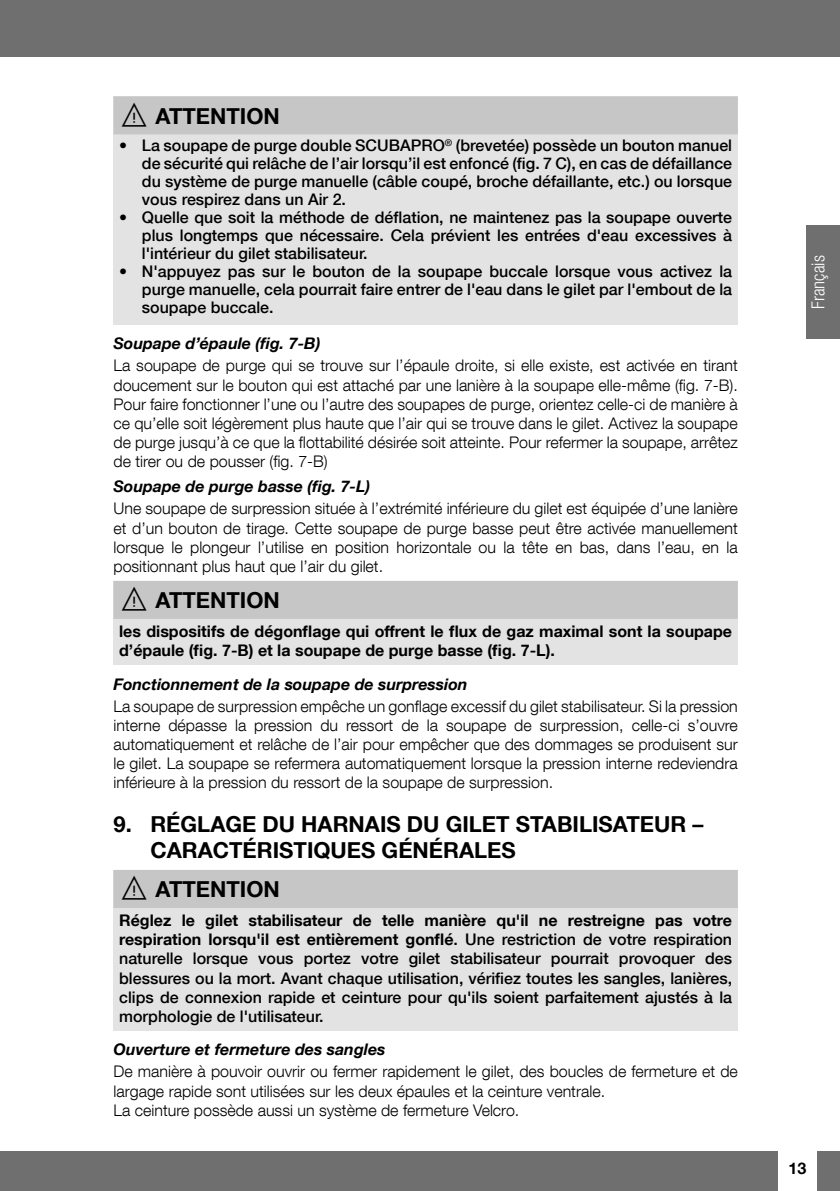
<style>
.page{position:relative;width:840px;height:1191px;background:#fff}
.page>*{position:absolute;margin:0;border:0;box-sizing:border-box;transform-origin:0 0}
.t1{font:700 22px/26.4px "Helvetica Neue LT Com";color:#000}
.t2{font:300 condensed 18px "Helvetica Neue LT Com";color:#fff}
.t3{font:300 16px/19.2px "Helvetica Neue LT Com";color:#000;text-align:justify}
.t4{font:500 16px/18px "Helvetica Neue LT Com";color:#000;text-align:justify}
.t5{font:italic 700 16px "Helvetica Neue LT Com";color:#000}
.t6{font:700 16px/19.2px "Helvetica Neue LT Com";color:#000}
.s1{font-weight:700}
</style>
<div class="page">
<div style="left:0;top:0;width:839px;height:57px;background:#706f6f"></div>
<div style="left:0;top:1151px;width:777px;height:40px;background:#706f6f"></div>
<div style="left:816px;top:1151px;width:23px;height:40px;background:#706f6f"></div>
<div style="left:805px;top:225px;width:34px;height:114px;background:#706f6f"></div>
<div style="left:113px;top:96px;width:624px;height:228px;background:#e3e3e3"></div>
<div style="left:113px;top:96px;width:624px;height:38px;background:#c6c6c6"></div>
<div style="left:113px;top:581px;width:624px;height:83px;background:#e3e3e3"></div>
<div style="left:113px;top:581px;width:624px;height:38px;background:#c6c6c6"></div>
<div style="left:113px;top:870px;width:624px;height:160px;background:#e3e3e3"></div>
<div style="left:113px;top:870px;width:624px;height:38px;background:#c6c6c6"></div>
<h1 class="t1" style="left:119px;top:102px;width:162px">⚠ ATTENTION</h1>
<p class="t4" style="left:142px;top:136px;width:591px;text-indent:-23px">• La soupape de purge double SCUBAPRO<sup>®</sup> (brevetée) possède un bouton manuel de sécurité qui relâche de l’air lorsqu’il est enfoncé (fig. 7 C), en cas de défaillance du système de purge manuelle (câble coupé, broche défaillante, etc.) ou lorsque vous respirez dans un Air 2.</p>
<p class="t4" style="left:142px;top:208px;width:591px;text-indent:-23px">• Quelle que soit la méthode de déflation, ne maintenez pas la soupape ouverte plus longtemps que nécessaire. Cela prévient les entrées d'eau excessives à l'intérieur du gilet stabilisateur.</p>
<p class="t4" style="left:142px;top:262px;width:591px;text-indent:-23px">• N'appuyez pas sur le bouton de la soupape buccale lorsque vous activez la purge manuelle, cela pourrait faire entrer de l'eau dans le gilet par l'embout de la soupape buccale.</p>
<p class="t5" style="left:113px;top:333px;width:208px">Soupape d’épaule (fig. 7-B)</p>
<p class="t3" style="left:113px;top:356px;width:625px">La soupape de purge qui se trouve sur l’épaule droite, si elle existe, est activée en tirant doucement sur le bouton qui est attaché par une lanière à la soupape elle-même (fig. 7-B).<br>Pour faire fonctionner l’une ou l’autre des soupapes de purge, orientez celle-ci de manière à ce qu’elle soit légèrement plus haute que l’air qui se trouve dans le gilet. Activez la soupape de purge jusqu’à ce que la flottabilité désirée soit atteinte. Pour refermer la soupape, arrêtez de tirer ou de pousser (fig. 7-B)</p>
<p class="t5" style="left:113px;top:476px;width:258px">Soupape de purge basse (fig. 7-L)</p>
<p class="t3" style="left:113px;top:499px;width:625px">Une soupape de surpression située à l’extrémité inférieure du gilet est équipée d’une lanière et d’un bouton de tirage. Cette soupape de purge basse peut être activée manuellement lorsque le plongeur l’utilise en position horizontale ou la tête en bas, dans l’eau, en la positionnant plus haut que l’air du gilet.</p>
<h1 class="t1" style="left:119px;top:586px;width:162px">⚠ ATTENTION</h1>
<p class="t6" style="left:119px;top:621px;width:614px">les dispositifs de dégonflage qui offrent le flux de gaz maximal sont la soupape d’épaule (fig. 7-B) et la soupape de purge basse (fig. 7-L).</p>
<p class="t5" style="left:113px;top:674px;width:355px">Fonctionnement de la soupape de surpression</p>
<p class="t3" style="left:113px;top:696px;width:625px">La soupape de surpression empêche un gonflage excessif du gilet stabilisateur. Si la pression interne dépasse la pression du ressort de la soupape de surpression, celle-ci s’ouvre automatiquement et relâche de l’air pour empêcher que des dommages se produisent sur le gilet. La soupape se refermera automatiquement lorsque la pression interne redeviendra inférieure à la pression du ressort de la soupape de surpression.</p>
<h1 class="t1" style="left:150px;top:810px;width:554px;text-indent:-37px">9. RÉGLAGE DU HARNAIS DU GILET STABILISATEUR –<br>CARACTÉRISTIQUES GÉNÉRALES</h1>
<h1 class="t1" style="left:119px;top:875px;width:162px">⚠ ATTENTION</h1>
<p class="t4" style="left:119px;top:910px;width:614px;line-height:19.2px"><span class="s1">Réglez le gilet stabilisateur de telle manière qu'il ne restreigne pas votre respiration lorsqu'il est entièrement gonflé</span>. Une restriction de votre respiration naturelle lorsque vous portez votre gilet stabilisateur pourrait provoquer des blessures ou la mort. Avant chaque utilisation, vérifiez toutes les sangles, lanières, clips de connexion rapide et ceinture pour qu'ils soient parfaitement ajustés à la morphologie de l'utilisateur.</p>
<p class="t5" style="left:113px;top:1039px;width:273px">Ouverture et fermeture des sangles</p>
<p class="t3" style="left:113px;top:1061px;width:625px;text-align:left">De manière à pouvoir ouvrir ou fermer rapidement le gilet, des boucles de fermeture et de largage rapide sont utilisées sur les deux épaules et la ceinture ventrale.<br>La ceinture possède aussi un système de fermeture Velcro.</p>
<p class="t2" style="left:807px;top:309px;width:55px;rotate:-90deg">Français</p>
<p class="t6" style="left:788px;top:1158px;width:19px">13</p>
</div>
